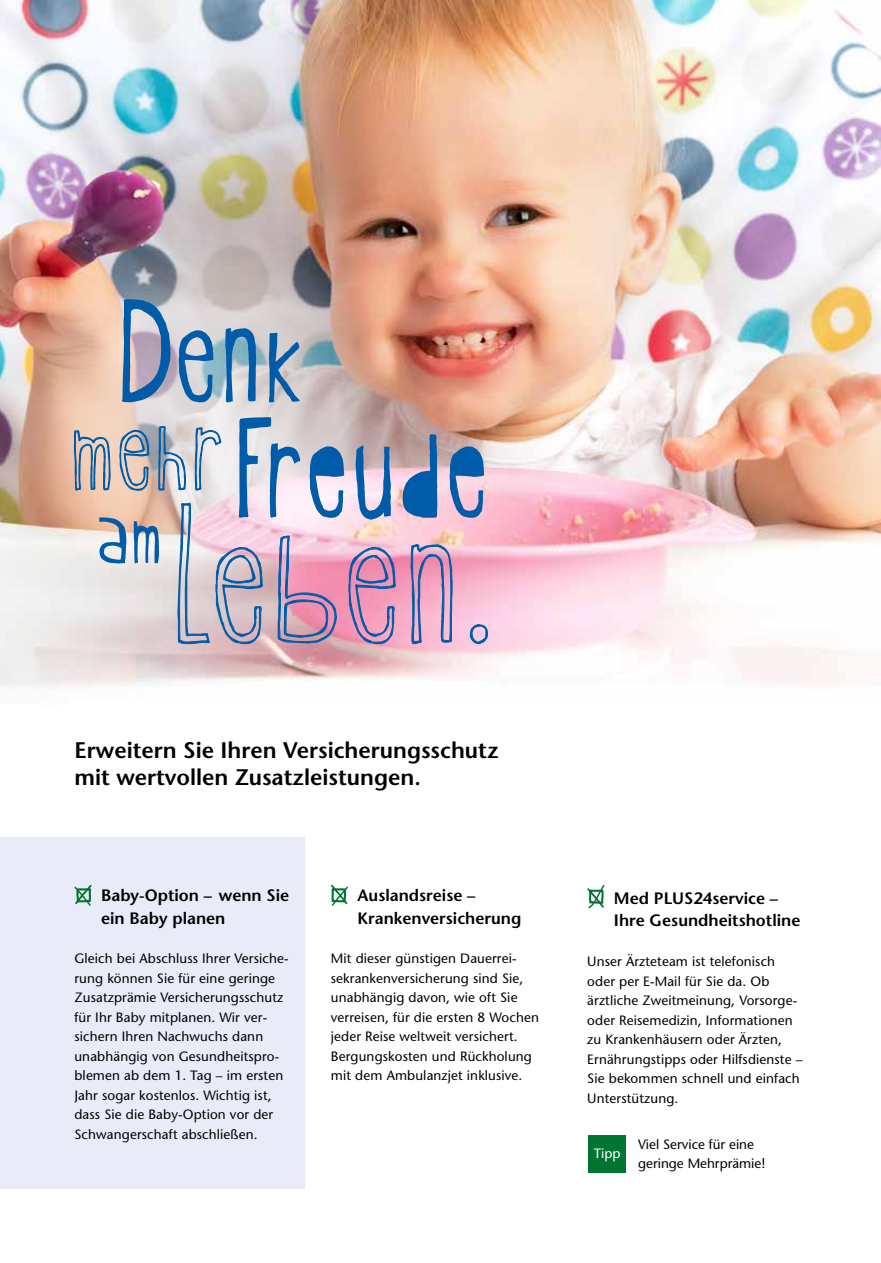
<style>
.page{position:relative;width:881px;height:1263px;background:#fff}
.page>*{position:absolute;margin:0;border:0;box-sizing:border-box;transform-origin:0 0}
.t1{font:217.05px "Oyster Outline CEE";letter-spacing:.025em;color:#005ca9}
.t2{font:162.6px "Oyster CEE";color:#005ca9}
.t3{font:161.25px "Oyster Stencil CEE";letter-spacing:.03em;color:#005ca9}
.t4{font:96.3px "Oyster CEE";color:#005ca9}
.t5{font:600 22.5px/27px "Stone Sans";color:#000}
.t6{font:600 16.5px/22.5px "Stone Sans";color:#000}
.t7{font:13.5px/19.5px "Stone Sans";letter-spacing:.01em;color:#000}
.t8{font:13.5px "Stone Sans";color:#fff}
</style>
<div class="page">
<img style="left:0;top:0;width:880px;height:688px">
<div style="left:0;top:838px;width:304px;height:351px;background:#e9ecf8"></div>
<svg style="left:74px;top:884px;width:18px;height:22px"></svg>
<svg style="left:331px;top:884px;width:17px;height:22px"></svg>
<svg style="left:587px;top:884px;width:18px;height:25px"></svg>
<img style="left:10px;top:223px;width:383px;height:371px;border-radius:50%">
<div style="left:588px;top:1135px;width:37px;height:37px;background:#007532"></div>
<svg style="left:73px;top:416px;width:38px;height:75px;background:#b8b3b3"></svg>
<svg style="left:119px;top:429px;width:31px;height:62px;background:#a5abb3"></svg>
<svg style="left:158px;top:425px;width:105px;height:219px;background:#d0c9d2"></svg>
<svg style="left:277px;top:535px;width:60px;height:109px;background:#cd99b8"></svg>
<svg style="left:348px;top:547px;width:48px;height:97px;background:#c58fb6"></svg>
<svg style="left:410px;top:544px;width:43px;height:100px;background:#c59cc0"></svg>
<svg style="left:469px;top:624px;width:19px;height:21px"></svg>
<h2 class="t2" style="left:119px;top:271px;width:185px">Denk</h2>
<h3 class="t4" style="left:98px;top:486px;width:65px">am</h3>
<h3 class="t3" style="left:235px;top:387px;width:253px">Freude</h3>
<h1 class="t1" style="left:174px;top:468px;width:321px">Leben.</h1>
<h3 class="t5" style="left:74px;top:737px;width:425px">Erweitern Sie Ihren Versicherungsschutz mit wertvollen Zusatzleistungen.</h3>
<p class="t6" style="left:101px;top:884px;width:189px">Baby-Option – wenn Sie ein Baby planen</p>
<p class="t7" style="left:74px;top:949px;width:216px">Gleich bei Abschluss Ihrer Versiche&shy;rung können Sie für eine geringe<br>Zusatzprämie Versicherungsschutz für Ihr Baby mitplanen. Wir ver&shy;sichern Ihren Nachwuchs dann unabhängig von Gesundheitspro&shy;blemen ab dem 1. Tag – im ersten<br>Jahr sogar kostenlos. Wichtig ist, dass Sie die Baby-Option vor der<br>Schwangerschaft abschließen.</p>
<p class="t6" style="left:357px;top:884px;width:165px">Auslandsreise –<br>Krankenversicherung</p>
<p class="t7" style="left:331px;top:949px;width:209px">Mit dieser günstigen Dauerrei&shy;sekrankenversicherung sind Sie, unabhängig davon, wie oft Sie verreisen, für die ersten 8 Wochen jeder Reise weltweit versichert.<br>Bergungskosten und Rückholung mit dem Ambulanzjet inklusive.</p>
<p class="t6" style="left:613px;top:887px;width:188px">Med PLUS24service –<br>Ihre Gesundheitshotline</p>
<p class="t7" style="left:587px;top:952px;width:216px">Unser Ärzteteam ist telefonisch oder per E-Mail für Sie da. Ob ärztliche Zweitmeinung, Vorsorge&shy;oder Reisemedizin, Informationen zu Krankenhäusern oder Ärzten,<br>Ernährungstipps oder Hilfsdienste –<br>Sie bekommen schnell und einfach<br>Unterstützung.</p>
<p class="t7" style="left:638px;top:1134px;width:129px">Viel Service für eine geringe Mehrprämie!</p>
<p class="t8" style="left:593px;top:1145px;width:28px">Tipp</p>
</div>
